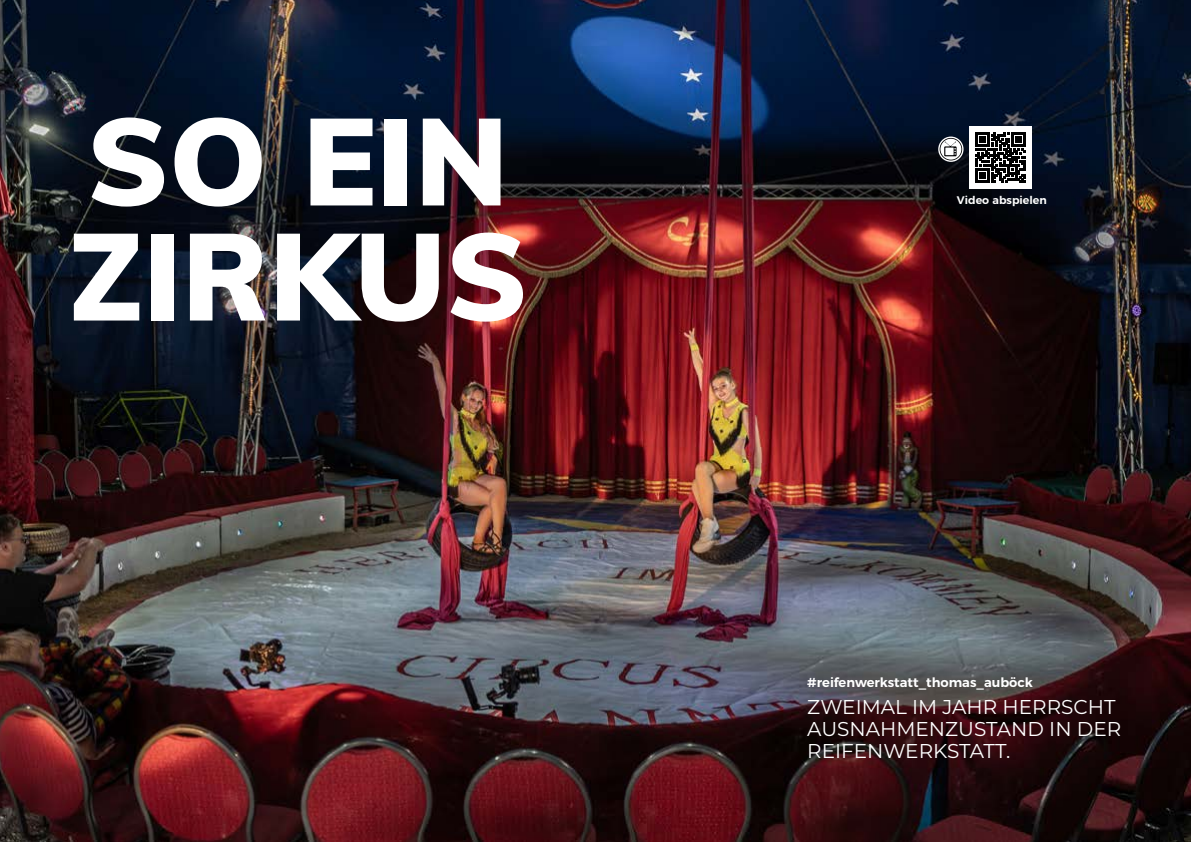
<style>
.page{position:relative;width:1191px;height:842px;background:#fff}
.page>*{position:absolute;margin:0;border:0;box-sizing:border-box;transform-origin:0 0}
.t1{font:900 122px "Muli";color:#fff}
.t2{font:20px/22px "Montserrat";color:#fff}
.t3{font:600 13px "Montserrat";color:#fff}
.t4{font:600 11px "Montserrat";color:#fff}
</style>
<div class="page">
<img style="left:0;top:0;width:1191px;height:842px">
<div style="left:969px;top:126px;width:63px;height:63px;background:#fff"></div>
<svg style="left:975px;top:132px;width:50px;height:51px"></svg>
<svg style="left:938px;top:137px;width:25px;height:25px"></svg>
<svg style="left:939px;top:138px;width:23px;height:22px"></svg>
<h1 class="t1" style="left:87px;top:72px;width:423px">SO EIN</h1>
<h1 class="t1" style="left:67px;top:187px;width:462px">ZIRKUS</h1>
<p class="t4" style="left:957px;top:191px;width:91px">Video abspielen</p>
<p class="t3" style="left:807px;top:672px;width:227px">#reifenwerkstatt_thomas_auböck</p>
<p class="t2" style="left:807px;top:696px;width:315px">ZWEIMAL IM JAHR HERRSCHT<br>AUSNAHMENZUSTAND IN DER<br>REIFENWERKSTATT.</p>
</div>
